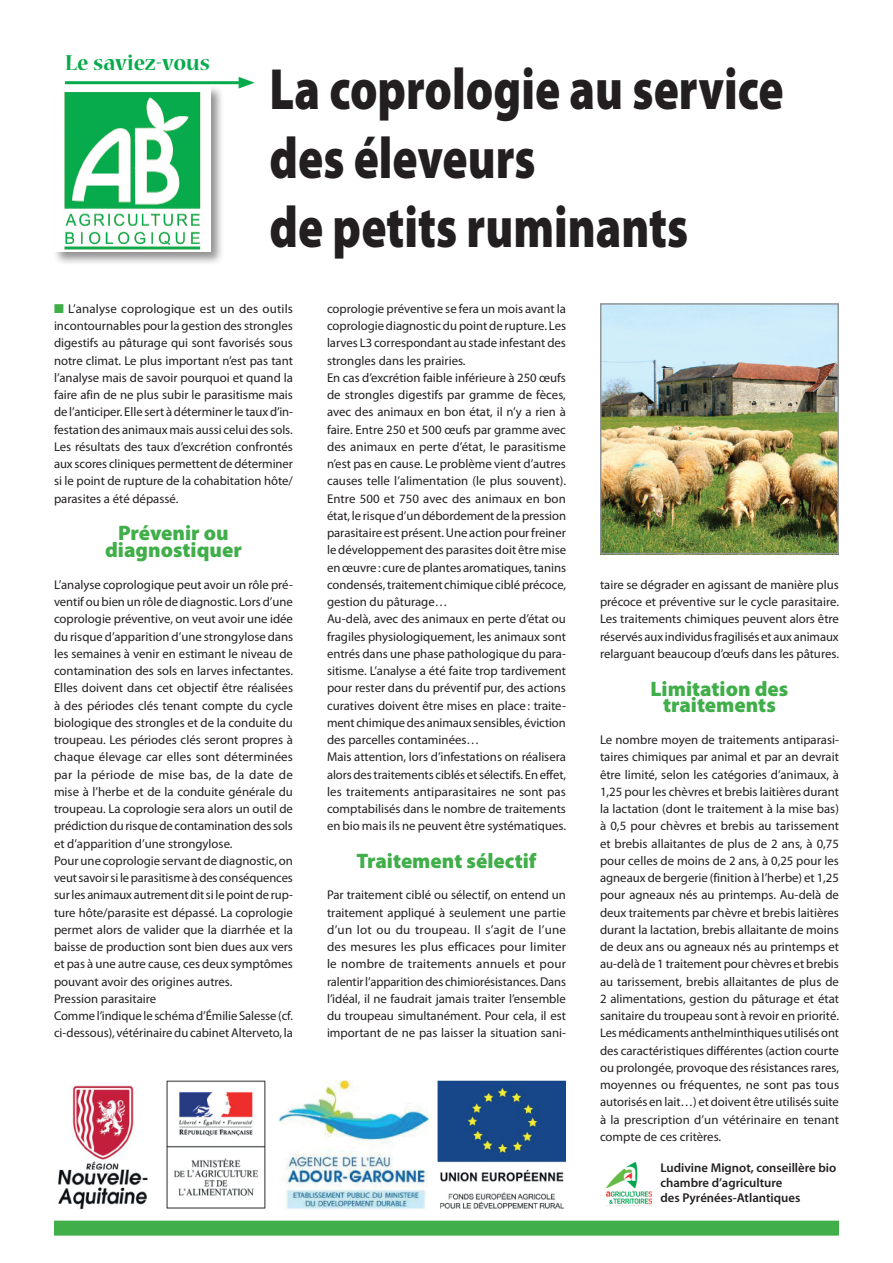
<style>
.page{position:relative;width:893px;height:1263px;background:#fff}
.page>*{position:absolute;margin:0;border:0;box-sizing:border-box;transform-origin:0 0}
._1_-_Titre{font:900 58.5px/69px "Myriad Pro";color:#231f20;scale:.8 1}
.Texte{font:700 24px "Nueva Std";color:#07ab4c;scale:.95 1}
._1_-_Intertitre{font:900 21px/16.5px "Myriad Pro";color:#40ae49;text-align:center}
._1_-_Lettrine{font:12.75px/17.2px "Myriad Pro";color:#231f20;text-align:justify}
.Signature{font:600 12.75px/15.3px "Myriad Pro";color:#231f20}
.s1{color:#40ae49}
</style>
<div class="page">
<div style="left:52px;top:84px;width:173px;height:183px;background:#231f20;opacity:.5"></div>
<img style="left:54px;top:86px;width:156px;height:166px">
<hr style="left:65px;top:81px;width:179px;height:3px;background:#07ab4c">
<svg style="left:239px;top:77px;width:16px;height:12px"></svg>
<div style="left:54px;top:1220px;width:785px;height:15px;background:#40ae49"></div>
<img style="left:58px;top:1080px;width:508px;height:130px">
<img style="left:606px;top:1162px;width:45px;height:42px">
<img style="left:602px;top:305px;width:235px;height:247px">
<div style="left:600px;top:303px;width:239px;height:251px;border:1px solid #939598"></div>
<p class="Texte" style="left:65px;top:52px;width:154px">Le saviez-vous</p>
<p class="_1_-_Titre" style="left:270px;top:55px;width:644px">La coprologie au service des éleveurs<br>de petits ruminants</p>
<p class="_1_-_Lettrine" style="left:54px;top:300px;width:241px"><span class="s1">■</span> L’analyse coprologique est un des outils incontournables pour la gestion des strongles digestifs au pâturage qui sont favorisés sous notre climat. Le plus important n’est pas tant l’analyse mais de savoir pourquoi et quand la faire afin de ne plus subir le parasitisme mais de l’anticiper. Elle sert à déterminer le taux d’in&shy;festation des animaux mais aussi celui des sols.<br>Les résultats des taux d’excrétion confrontés aux scores cliniques permettent de déterminer si le point de rupture de la cohabitation hôte/ parasites a été dépassé.</p>
<p class="_1_-_Intertitre" style="left:105px;top:525px;width:138px">Prévenir ou diagnostiquer</p>
<p class="_1_-_Lettrine" style="left:54px;top:576px;width:241px">L’analyse coprologique peut avoir un rôle pré&shy;ventif ou bien un rôle de diagnostic. Lors d’une coprologie préventive, on veut avoir une idée du risque d’apparition d’une strongylose dans les semaines à venir en estimant le niveau de contamination des sols en larves infectantes.<br>Elles doivent dans cet objectif être réalisées à des périodes clés tenant compte du cycle biologique des strongles et de la conduite du troupeau. Les périodes clés seront propres à chaque élevage car elles sont déterminées par la période de mise bas, de la date de mise à l’herbe et de la conduite générale du troupeau. La coprologie sera alors un outil de prédiction du risque de contamination des sols et d’apparition d’une strongylose.</p>
<p class="_1_-_Lettrine" style="left:54px;top:852px;width:240px">Pour une coprologie servant de diagnostic, on veut savoir si le parasitisme à des conséquences sur les animaux autrement dit si le point de rup&shy;ture hôte/parasite est dépassé. La coprologie permet alors de valider que la diarrhée et la baisse de production sont bien dues aux vers et pas à une autre cause, ces deux symptômes pouvant avoir des origines autres.</p>
<p class="_1_-_Lettrine" style="left:54px;top:990px;width:104px">Pression parasitaire</p>
<p class="_1_-_Lettrine" style="left:54px;top:1007px;width:241px">Comme l’indique le schéma d’Émilie Salesse (cf. ci-dessous), vétérinaire du cabinet Alterveto, la</p>
<p class="_1_-_Lettrine" style="left:327px;top:300px;width:241px">coprologie préventive se fera un mois avant la coprologie diagnostic du point de rupture. Les larves L3 correspondant au stade infestant des strongles dans les prairies.</p>
<p class="_1_-_Lettrine" style="left:327px;top:369px;width:241px">En cas d’excrétion faible inférieure à 250 œufs de strongles digestifs par gramme de fèces, avec des animaux en bon état, il n’y a rien à faire. Entre 250 et 500 œufs par gramme avec des animaux en perte d’état, le parasitisme n’est pas en cause. Le problème vient d’autres causes telle l’alimentation (le plus souvent).<br>Entre 500 et 750 avec des animaux en bon état, le risque d’un débordement de la pression parasitaire est présent. Une action pour freiner le développement des parasites doit être mise en œuvre: cure de plantes aromatiques, tanins condensés, traitement chimique ciblé précoce, gestion du pâturage…</p>
<p class="_1_-_Lettrine" style="left:327px;top:611px;width:240px">Au-delà, avec des animaux en perte d’état ou fragiles physiologiquement, les animaux sont entrés dans une phase pathologique du para&shy;sitisme. L’analyse a été faite trop tardivement pour rester dans du préventif pur, des actions curatives doivent être mises en place: traite&shy;ment chimique des animaux sensibles, éviction des parcelles contaminées…</p>
<p class="_1_-_Lettrine" style="left:327px;top:749px;width:241px">Mais attention, lors d’infestations on réalisera alors des traitements ciblés et sélectifs. En effet, les traitements antiparasitaires ne sont pas comptabilisés dans le nombre de traitements en bio mais ils ne peuvent être systématiques.</p>
<p class="_1_-_Intertitre" style="left:356px;top:853px;width:181px">Traitement sélectif</p>
<p class="_1_-_Lettrine" style="left:327px;top:887px;width:241px">Par traitement ciblé ou sélectif, on entend un traitement appliqué à seulement une partie d’un lot ou du troupeau. Il s’agit de l’une des mesures les plus efficaces pour limiter le nombre de traitements annuels et pour ralentir l’apparition des chimiorésistances. Dans l’idéal, il ne faudrait jamais traiter l’ensemble du troupeau simultanément. Pour cela, il est important de ne pas laisser la situation sani-</p>
<p class="_1_-_Lettrine" style="left:600px;top:576px;width:240px">taire se dégrader en agissant de manière plus précoce et préventive sur le cycle parasitaire.<br>Les traitements chimiques peuvent alors être réservés aux individus fragilisés et aux animaux relarguant beaucoup d’œufs dans les pâtures.</p>
<p class="_1_-_Intertitre" style="left:650px;top:680px;width:139px">Limitation des traitements</p>
<p class="_1_-_Lettrine" style="left:600px;top:731px;width:241px">Le nombre moyen de traitements antiparasi&shy;taires chimiques par animal et par an devrait être limité, selon les catégories d’animaux, à 1,25 pour les chèvres et brebis laitières durant la lactation (dont le traitement à la mise bas) à 0,5 pour chèvres et brebis au tarissement et brebis allaitantes de plus de 2 ans, à 0,75 pour celles de moins de 2 ans, à 0,25 pour les agneaux de bergerie (finition à l’herbe) et 1,25 pour agneaux nés au printemps. Au-delà de deux traitements par chèvre et brebis laitières durant la lactation, brebis allaitante de moins de deux ans ou agneaux nés au printemps et au-delà de 1 traitement pour chèvres et brebis au tarissement, brebis allaitantes de plus de 2 alimentations, gestion du pâturage et état sanitaire du troupeau sont à revoir en priorité.</p>
<p class="_1_-_Lettrine" style="left:600px;top:1025px;width:241px">Les médicaments anthelminthiques utilisés ont des caractéristiques différentes (action courte ou prolongée, provoque des résistances rares, moyennes ou fréquentes, ne sont pas tous autorisés en lait…) et doivent être utilisés suite à la prescription d’un vétérinaire en tenant compte de ces critères.</p>
<p class="Signature" style="left:660px;top:1160px;width:177px">Ludivine Mignot, conseillère bio chambre d’agriculture<br>des Pyrénées-Atlantiques</p>
</div>
